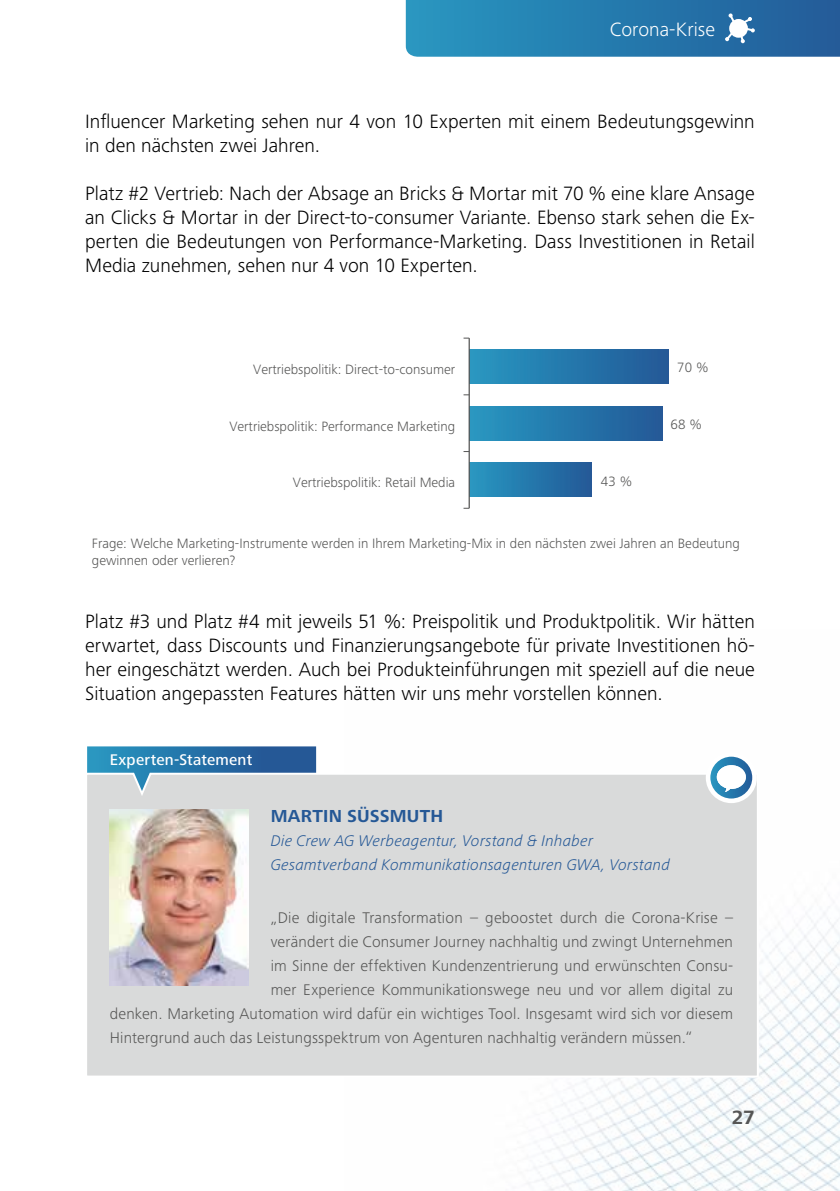
<style>
.page{position:relative;width:840px;height:1191px;background:#fff}
.page>*{position:absolute;margin:0;border:0;box-sizing:border-box;transform-origin:0 0}
.t1{font:300 20px/24px "Hd M Frutiger Next Pro";letter-spacing:.005em;color:#000;text-align:justify}
.t2{font:300 20px "Hd M Frutiger Next Pro";letter-spacing:.005em;color:#fff}
.t3{font:700 20px "Hd M Frutiger Next Pro";color:#565655}
.t4{font:700 18px "Hd M Frutiger Next Pro";letter-spacing:.01em;color:#255896}
.t5{font:300 16px "Hd M Frutiger Next Pro";letter-spacing:.01em;color:#565655}
.t6{font:italic 300 16px/24px "Hd M Frutiger Next Pro";letter-spacing:.015em;color:#255896}
.t7{font:500 16px "Hd M Frutiger Next Pro";letter-spacing:.015em;color:#fff}
.t8{font:300 14px/16.8px "Hd M Frutiger Next Pro";color:#565655}
</style>
<div class="page">
<img style="left:527px;top:912px;width:312px;height:279px">
<svg style="left:405px;top:0;width:434px;height:57px;background:#2a7cae"></svg>
<div style="left:469px;top:349px;width:198px;height:34px;background:linear-gradient(to right,#2898c1,#225997)"></div>
<div style="left:469px;top:406px;width:193px;height:34px;background:linear-gradient(to right,#2898c1,#225997)"></div>
<div style="left:469px;top:463px;width:122px;height:34px;background:linear-gradient(to right,#2898c1,#225a98)"></div>
<hr style="left:468px;top:338px;width:1px;height:170px;background:#565655">
<div style="left:87px;top:746px;width:229px;height:51px;background:linear-gradient(to right,#2796c0,#234c8e)"></div>
<div style="left:87px;top:771px;width:672px;height:307px;background:#d9dada"></div>
<img style="left:110px;top:809px;width:138px;height:176px">
<svg style="left:707px;top:754px;width:47px;height:47px"></svg>
<div style="left:705px;top:752px;width:51px;height:51px;border:5px solid #fff;border-radius:50%"></div>
<svg style="left:716px;top:765px;width:29px;height:27px"></svg>
<p class="t2" style="left:609px;top:17px;width:107px">Corona-Krise</p>
<p class="t1" style="left:85px;top:109px;width:670px">Influencer Marketing sehen nur 4 von 10 Experten mit einem Bedeutungsgewinn in den nächsten zwei Jahren.</p>
<p class="t1" style="left:85px;top:181px;width:670px">Platz #2 Vertrieb: Nach der Absage an Bricks &amp; Mortar mit 70 % eine klare Ansage an Clicks &amp; Mortar in der Direct-to-consumer Variante. Ebenso stark sehen die Ex&shy;perten die Bedeutungen von Performance-Marketing. Dass Investitionen in Retail Media zunehmen, sehen nur 4 von 10 Experten.</p>
<p class="t8" style="left:253px;top:361px;width:203px">Vertriebspolitik: Direct-to-consumer</p>
<p class="t8" style="left:676px;top:359px;width:33px">70 %</p>
<p class="t8" style="left:229px;top:417px;width:227px">Vertriebspolitik: Performance Marketing</p>
<p class="t8" style="left:670px;top:416px;width:33px">68 %</p>
<p class="t8" style="left:293px;top:474px;width:164px">Vertriebspolitik: Retail Media</p>
<p class="t8" style="left:600px;top:473px;width:33px">43 %</p>
<p class="t8" style="left:92px;top:535px;width:649px">Frage: Welche Marketing-Instrumente werden in Ihrem Marketing-Mix in den nächsten zwei Jahren an Bedeutung gewinnen oder verlieren?</p>
<p class="t1" style="left:85px;top:609px;width:671px">Platz #3 und Platz #4 mit jeweils 51 %: Preispolitik und Produktpolitik. Wir hätten erwartet, dass Discounts und Finanzierungsangebote für private Investitionen hö&shy;her eingeschätzt werden. Auch bei Produkteinführungen mit speziell auf die neue Situation angepassten Features hätten wir uns mehr vorstellen können.</p>
<p class="t7" style="left:110px;top:751px;width:144px">Experten-Statement</p>
<p class="t4" style="left:270px;top:806px;width:174px">MARTIN SÜSSMUTH</p>
<p class="t6" style="left:270px;top:829px;width:401px">Die Crew AG Werbeagentur, Vorstand &amp; Inhaber<br>Gesamtverband Kommunikationsagenturen GWA, Vorstand</p>
<p class="t5" style="left:270px;top:908px;width:463px">„Die digitale Transformation – geboostet durch die Corona-Krise –</p>
<p class="t5" style="left:270px;top:932px;width:463px">verändert die Consumer Journey nachhaltig und zwingt Unternehmen</p>
<p class="t5" style="left:270px;top:956px;width:463px">im Sinne der effektiven Kundenzentrierung und erwünschten Consu-</p>
<p class="t5" style="left:270px;top:980px;width:463px">mer Experience Kommunikationswege neu und vor allem digital zu</p>
<p class="t5" style="left:110px;top:1004px;width:624px">denken. Marketing Automation wird dafür ein wichtiges Tool. Insgesamt wird sich vor diesem</p>
<p class="t5" style="left:110px;top:1028px;width:583px">Hintergrund auch das Leistungsspektrum von Agenturen nachhaltig verändern müssen.“</p>
<p class="t3" style="left:731px;top:1105px;width:25px">27</p>
</div>
